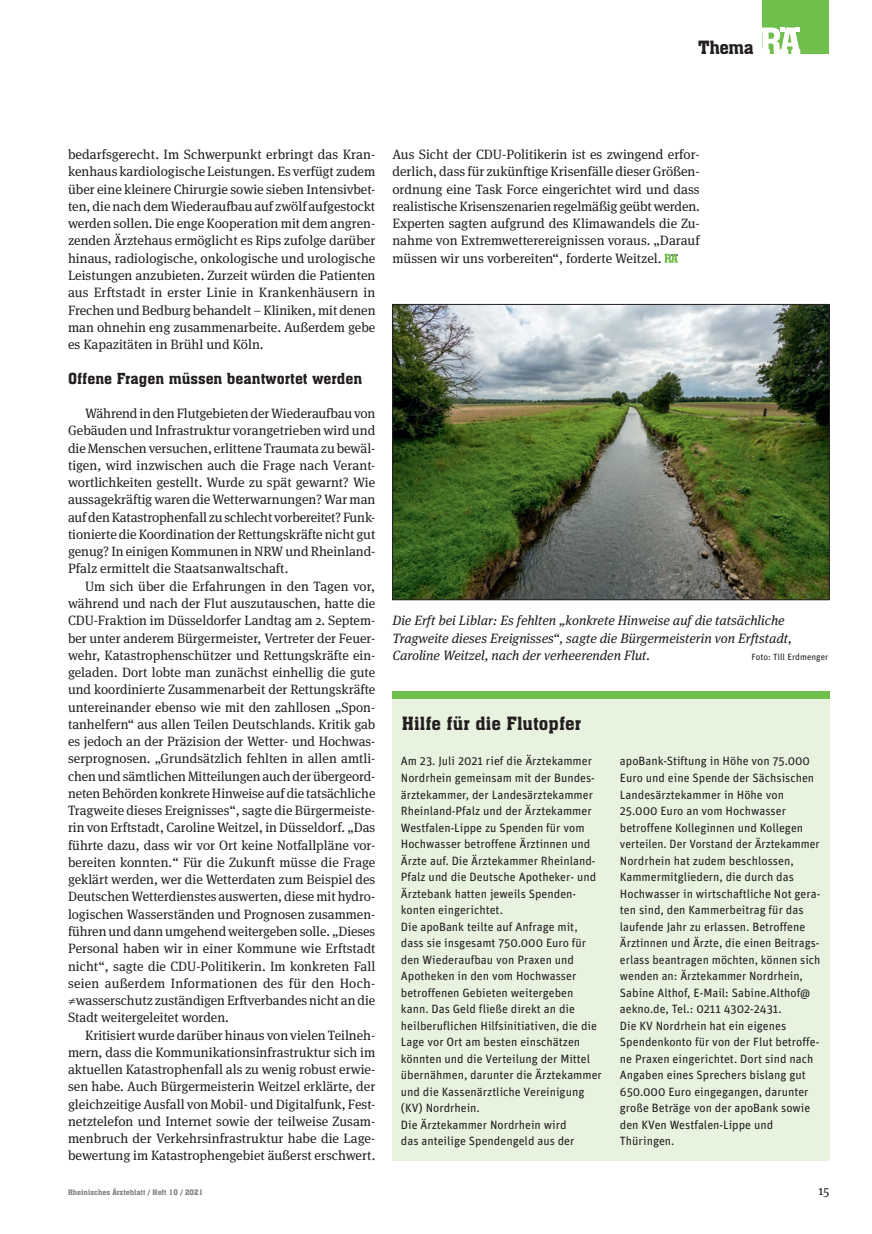
<style>
.page{position:relative;width:872px;height:1234px;background:#fff}
.page>*{position:absolute;margin:0;border:0;box-sizing:border-box;transform-origin:0 0}
.t1{font:18px "Aachen BT";color:#231f20}
.t2{font:15px "Aachen BT";color:#231f20}
.t3{font:13.5px/17.2px "Meta Serif OT";color:#231f20;text-align:justify}
.t4{font:italic 13.5px/17.2px "Meta Serif OT";color:#231f20}
.t5{font:12px/16.5px "Unit";color:#231f20}
.t6{font:9px "Unit";color:#231f20}
.t7{font:7.5px "Aachen BT";color:#808285}
</style>
<div class="page">
<div style="left:762px;top:0;width:67px;height:54px;background:#70bf4c"></div>
<svg style="left:762px;top:28px;width:38px;height:26px"></svg>
<div style="left:392px;top:691px;width:437px;height:8px;background:#70bf4c"></div>
<div style="left:392px;top:699px;width:437px;height:461px;background:#e7f2df"></div>
<img style="left:394px;top:306px;width:433px;height:292px">
<div style="left:392px;top:304px;width:437px;height:296px;border:1px solid #231f20"></div>
<svg style="left:664px;top:254px;width:13px;height:9px"></svg>
<h1 class="t1" style="left:698px;top:36px;width:57px">Thema</h1>
<p class="t3" style="left:68px;top:146px;width:309px">bedarfsgerecht. Im Schwerpunkt erbringt das Kran&shy;kenhaus kardiologische Leistungen. Es verfügt zudem über eine kleinere Chirurgie sowie sieben Intensivbet&shy;ten, die nach dem Wiederaufbau auf zwölf aufgestockt werden sollen. Die enge Kooperation mit dem angren&shy;zenden Ärztehaus ermöglicht es Rips zufolge darüber hinaus, radiologische, onkologische und urologische Leistungen anzubieten. Zurzeit würden die Patienten aus Erftstadt in erster Linie in Krankenhäusern in Frechen und Bedburg behandelt – Kliniken, mit denen man ohnehin eng zusammenarbeite. Außerdem gebe es Kapazitäten in Brühl und Köln.</p>
<p class="t2" style="left:68px;top:368px;width:296px">Offene Fragen müssen beantwortet werden</p>
<p class="t3" style="left:68px;top:404px;width:309px;text-align:left;text-indent:17px">Während in den Flutgebieten der Wiederaufbau von Gebäuden und Infrastruktur vorangetrieben wird und die Menschen versuchen, erlittene Traumata zu bewäl&shy;tigen, wird inzwischen auch die Frage nach Verant&shy;wortlichkeiten gestellt. Wurde zu spät gewarnt? Wie aussagekräftig waren die Wetterwarnungen? War man auf den Katastrophenfall zu schlecht vorbereitet? Funk&shy;tionierte die Koordination der Rettungskräfte nicht gut genug? In einigen Kommunen in NRW und Rheinland-- Pfalz ermittelt die Staatsanwaltschaft.</p>
<p class="t3" style="left:68px;top:577px;width:309px;text-indent:17px">Um sich über die Erfahrungen in den Tagen vor, während und nach der Flut auszutauschen, hatte die CDU-Fraktion im Düsseldorfer Landtag am 2. Septem&shy;ber unter anderem Bürgermeister, Vertreter der Feuer&shy;wehr, Katastrophenschützer und Rettungskräfte ein&shy;geladen. Dort lobte man zunächst einhellig die gute und koordinierte Zusammenarbeit der Rettungskräfte untereinander ebenso wie mit den zahllosen „Spon&shy;tanhelfern“ aus allen Teilen Deutschlands. Kritik gab es jedoch an der Präzision der Wetter- und Hochwas&shy;serprognosen. „Grundsätzlich fehlten in allen amtli&shy;chen und sämtlichen Mitteilungen auch der übergeord&shy;neten Behörden konkrete Hinweise auf die tatsächliche Tragweite dieses Ereignisses“, sagte die Bürgermeiste&shy;rin von Erftstadt, Caroline Weitzel, in Düsseldorf. „Das führte dazu, dass wir vor Ort keine Notfallpläne vor&shy;bereiten konnten.“ Für die Zukunft müsse die Frage geklärt werden, wer die Wetterdaten zum Beispiel des Deutschen Wetterdienstes auswerten, diese mit hydro&shy;logischen Wasserständen und Prognosen zusammen&shy;führen und dann umgehend weitergeben solle. „Dieses Personal haben wir in einer Kommune wie Erftstadt nicht“, sagte die CDU-Politikerin. Im konkreten Fall seien außerdem Informationen des für den Hoch-≠wasserschutz zuständigen Erftverbandes nicht an die Stadt weitergeleitet worden.</p>
<p class="t3" style="left:68px;top:1025px;width:309px;text-indent:17px">Kritisiert wurde darüber hinaus von vielen Teilneh&shy;mern, dass die Kommunikationsinfrastruktur sich im aktuellen Katastrophenfall als zu wenig robust erwie&shy;sen habe. Auch Bürgermeisterin Weitzel erklärte, der gleichzeitige Ausfall von Mobil- und Digitalfunk, Fest&shy;netztelefon und Internet sowie der teilweise Zusam&shy;menbruch der Verkehrsinfrastruktur habe die Lage&shy;bewertung im Katastrophengebiet äußerst erschwert.</p>
<p class="t3" style="left:392px;top:146px;width:309px">Aus Sicht der CDU-Politikerin ist es zwingend erfor&shy;derlich, dass für zukünftige Krisenfälle dieser Größen&shy;ordnung eine Task Force eingerichtet wird und dass realistische Krisenszenarien regelmäßig geübt werden.<br>Experten sagten aufgrund des Klimawandels die Zu&shy;nahme von Extremwetterereignissen voraus. „Darauf müssen wir uns vorbereiten“, forderte Weitzel.</p>
<p class="t4" style="left:392px;top:611px;width:401px">Die Erft bei Liblar: Es fehlten „konkrete Hinweise auf die tatsächliche<br>Tragweite dieses Ereignisses“, sagte die Bürgermeisterin von Erftstadt,<br>Caroline Weitzel, nach der verheerenden Flut.</p>
<p class="t6" style="left:751px;top:651px;width:78px">Foto: Till Erdmenger</p>
<h1 class="t1" style="left:402px;top:712px;width:181px">Hilfe für die Flutopfer</h1>
<p class="t5" style="left:401px;top:752px;width:202px">Am 23. Juli 2021 rief die Ärztekammer Nordrhein gemeinsam mit der Bundes&shy;ärztekammer, der Landesärztekammer Rheinland-Pfalz und der Ärztekammer Westfalen-Lippe zu Spenden für vom Hochwasser betroffene Ärztinnen und Ärzte auf. Die Ärztekammer Rheinland-- Pfalz und die Deutsche Apotheker- und Ärztebank hatten jeweils Spenden&shy;konten eingerichtet.<br>Die apoBank teilte auf Anfrage mit, dass sie insgesamt 750.000 Euro für den Wiederaufbau von Praxen und Apotheken in den vom Hochwasser betroffenen Gebieten weitergeben kann. Das Geld fließe direkt an die heilberuflichen Hilfsinitiativen, die die Lage vor Ort am besten einschätzen könnten und die Verteilung der Mittel übernähmen, darunter die Ärztekammer und die Kassenärztliche Vereinigung (KV) Nordrhein.<br>Die Ärztekammer Nordrhein wird<br>das anteilige Spendengeld aus der</p>
<p class="t5" style="left:620px;top:752px;width:202px">apoBank-Stiftung in Höhe von 75.000<br>Euro und eine Spende der Sächsischen Landesärztekammer in Höhe von 25.000 Euro an vom Hochwasser betroffene Kolleginnen und Kollegen verteilen. Der Vorstand der Ärztekammer Nordrhein hat zudem beschlossen, Kammermitgliedern, die durch das Hochwasser in wirtschaftliche Not gera&shy;ten sind, den Kammerbeitrag für das laufende Jahr zu erlassen. Betroffene Ärztinnen und Ärzte, die einen Beitrags&shy;erlass beantragen möchten, können sich wenden an: Ärztekammer Nordrhein, Sabine Althof, E-Mail: Sabine.Althof@ aekno.de, Tel.: 0211 4302-2431.<br>Die KV Nordrhein hat ein eigenes Spendenkonto für von der Flut betroffe&shy;ne Praxen eingerichtet. Dort sind nach Angaben eines Sprechers bislang gut 650.000 Euro eingegangen, darunter große Beträge von der apoBank sowie den KVen Westfalen-Lippe und Thüringen.</p>
<p class="t7" style="left:68px;top:1187px;width:137px">Rheinisches Ärzteblatt / Heft 10 / 2021</p>
<p class="t3" style="left:818px;top:1181px;width:13px">15</p>
</div>
